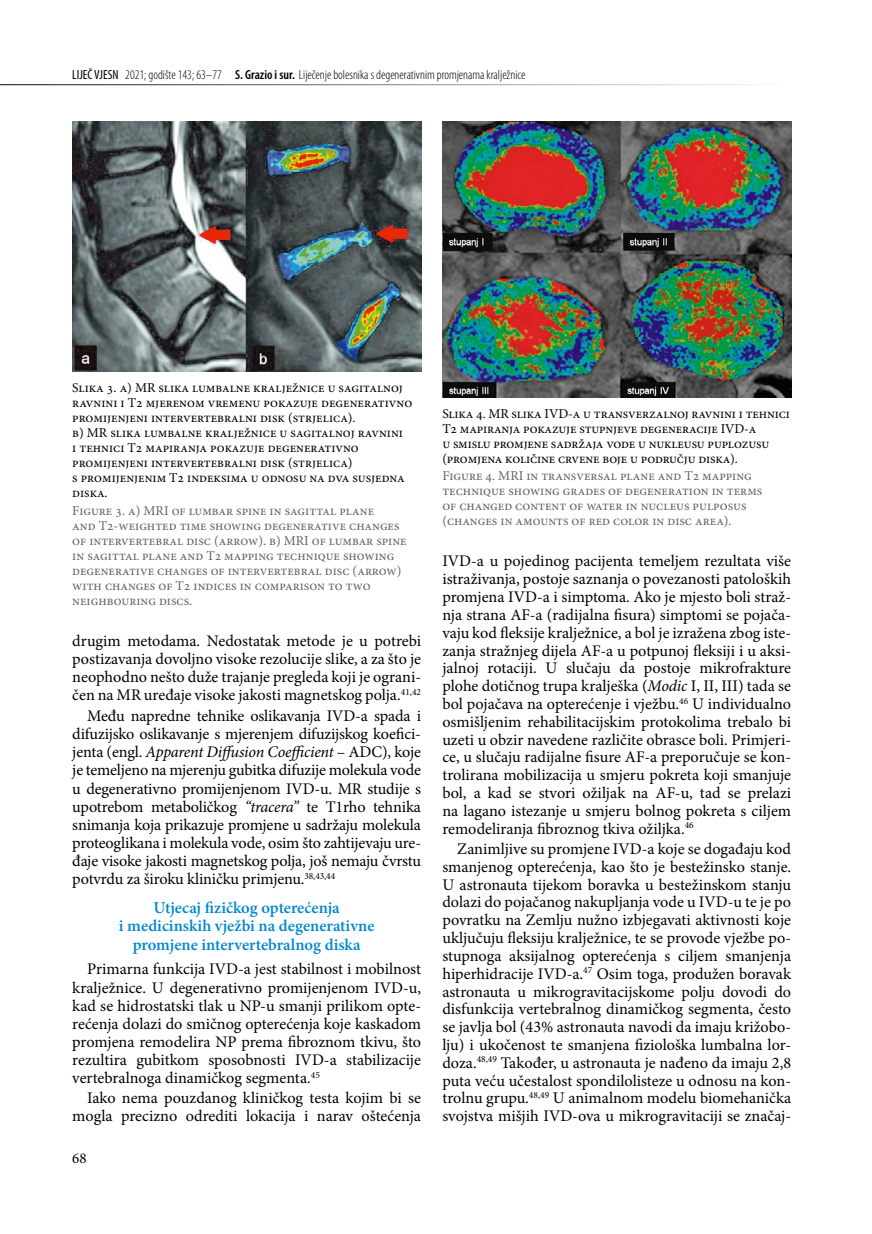
<style>
.page{position:relative;width:872px;height:1234px;background:#fff}
.page>*{position:absolute;margin:0;border:0;box-sizing:border-box;transform-origin:0 0}
.t1{font:600 16.5px/18.1px "Minion Pro";color:#0087d1;text-align:center}
.t2{font:16.2px/17.9px "Minion Pro";color:#000;text-align:justify}
.t3{font:15px "Minion Pro";color:#000}
.t4{font:13.5px/15px "Minion Pro";color:#000}
.t5{font:13.5px/15px "Minion Pro";color:#646365}
.t6{font:300 condensed 13.2px "Myriad Pro";color:#000}
.s1{font-weight:400}
.s2{font-weight:600}
.s3{font-style:italic}
</style>
<div class="page">
<hr style="left:0;top:84px;width:791px;height:1px;background:#000">
<img style="left:442px;top:121px;width:349px;height:276px">
<img style="left:72px;top:121px;width:349px;height:251px">
<p class="t6" style="left:72px;top:67px;width:454px"><span class="s1">LIJEČ VJESN</span> 2021; godište 143; 63–77 <span class="s2">S. Grazio i sur.</span> Liječenje bolesnika s degenerativnim promjenama kralježnice</p>
<p class="t4" style="left:72px;top:380px;width:341px">Slika 3. a) MR slika lumbalne kralježnice u sagitalnoj ravnini i T2 mjerenom vremenu pokazuje degenerativno promijenjeni intervertebralni disk (strjelica).<br>b) MR slika lumbalne kralježnice u sagitalnoj ravnini<br>i tehnici T2 mapiranja pokazuje degenerativno promijenjeni intervertebralni disk (strjelica)<br>s promijenjenim T2 indeksima u odnosu na dva susjedna diska.</p>
<p class="t5" style="left:72px;top:502px;width:336px">Figure 3. a) MRI of lumbar spine in sagittal plane<br>and T2-weighted time showing degenerative changes of intervertebral disc (arrow). b) MRI of lumbar spine in sagittal plane and T2 mapping technique showing degenerative changes of intervertebral disc (arrow) with changes of T2 indices in comparison to two neighbouring discs.</p>
<p class="t2" style="left:72px;top:632px;width:350px">drugim metodama. Nedostatak metode je u potrebi postizavanja dovoljno visoke rezolucije slike, a za što je neophodno nešto duže trajanje pregleda koji je ograni&shy;čen na MR uređaje visoke jakosti magnetskog polja.<sup>41,42</sup></p>
<p class="t2" style="left:72px;top:706px;width:350px;text-indent:15px">Među napredne tehnike oslikavanja IVD-a spada i difuzijsko oslikavanje s mjerenjem difuzijskog koefici&shy;jenta (engl. <span class="s3">Apparent Diffusion Coefficient</span> – ADC), koje je temeljeno na mjerenju gubitka difuzije molekula vode u degenerativno promijenjenom IVD-u. MR studije s upotrebom metaboličkog <span class="s3">“tracera”</span> te T1rho tehnika snimanja koja prikazuje promjene u sadržaju molekula proteoglikana i molekula vode, osim što zahtijevaju ure&shy;đaje visoke jakosti magnetskog polja, još nemaju čvrstu potvrdu za široku kliničku primjenu.<sup>38,43,44</sup></p>
<p class="t1" style="left:119px;top:898px;width:257px">Utjecaj fizičkog opterećenja<br>i medicinskih vježbi na degenerativne promjene intervertebralnog diska</p>
<p class="t2" style="left:72px;top:960px;width:350px;text-indent:15px">Primarna funkcija IVD-a jest stabilnost i mobilnost kralježnice. U degenerativno promijenjenom IVD-u, kad se hidrostatski tlak u NP-u smanji prilikom opte&shy;rećenja dolazi do smičnog opterećenja koje kaskadom promjena remodelira NP prema fibroznom tkivu, što rezultira gubitkom sposobnosti IVD-a stabilizacije vertebralnoga dinamičkog segmenta.<sup>45</sup></p>
<p class="t2" style="left:72px;top:1089px;width:350px;text-align:right">Iako nema pouzdanog kliničkog testa kojim bi se mogla precizno odrediti lokacija i narav oštećenja</p>
<p class="t3" style="left:72px;top:1147px;width:16px">68</p>
<p class="t4" style="left:442px;top:406px;width:349px">Slika 4. MR slika IVD-a u transverzalnoj ravnini i tehnici T2 mapiranja pokazuje stupnjeve degeneracije IVD-a<br>u smislu promjene sadržaja vode u nukleusu puplozusu (promjena količine crvene boje u području diska).</p>
<p class="t5" style="left:442px;top:468px;width:321px">Figure 4. MRI in transversal plane and T2 mapping technique showing grades of degeneration in terms of changed content of water in nucleus pulposus (changes in amounts of red color in disc area).</p>
<p class="t2" style="left:442px;top:552px;width:350px">IVD-a u pojedinog pacijenta temeljem rezultata više istraživanja, postoje saznanja o povezanosti patoloških promjena IVD-a i simptoma. Ako je mjesto boli straž&shy;nja strana AF-a (radijalna fisura) simptomi se pojača&shy;vaju kod fleksije kralježnice, a bol je izražena zbog iste&shy;zanja stražnjeg dijela AF-a u potpunoj fleksiji i u aksi&shy;jalnoj rotaciji. U slučaju da postoje mikrofrakture plohe dotičnog trupa kralješka (<span class="s3">Modic</span> I, II, III) tada se bol pojačava na opterećenje i vježbu.<sup>46</sup> U individualno osmišljenim rehabilitacijskim protokolima trebalo bi uzeti u obzir navedene različite obrasce boli. Primjeri&shy;ce, u slučaju radijalne fisure AF-a preporučuje se kon&shy;trolirana mobilizacija u smjeru pokreta koji smanjuje bol, a kad se stvori ožiljak na AF-u, tad se prelazi na lagano istezanje u smjeru bolnog pokreta s ciljem remodeliranja fibroznog tkiva ožiljka.<sup>46</sup></p>
<p class="t2" style="left:442px;top:839px;width:350px;text-indent:15px">Zanimljive su promjene IVD-a koje se događaju kod smanjenog opterećenja, kao što je bestežinsko stanje.<br>U astronauta tijekom boravka u bestežinskom stanju dolazi do pojačanog nakupljanja vode u IVD-u te je po povratku na Zemlju nužno izbjegavati aktivnosti koje uključuju fleksiju kralježnice, te se provode vježbe po&shy;stupnoga aksijalnog opterećenja s ciljem smanjenja hiperhidracije IVD-a.<sup>47</sup> Osim toga, produžen boravak astronauta u mikrogravitacijskome polju dovodi do disfunkcija vertebralnog dinamičkog segmenta, često se javlja bol (43% astronauta navodi da imaju križobo&shy;lju) i ukočenost te smanjena fiziološka lumbalna lor&shy;doza.<sup>48,49</sup> Također, u astronauta je nađeno da imaju 2,8 puta veću učestalost spondilolisteze u odnosu na kon&shy;trolnu grupu.<sup>48,49</sup> U animalnom modelu biomehanička svojstva mišjih IVD-ova u mikrogravitaciji se značaj-</p>
</div>
